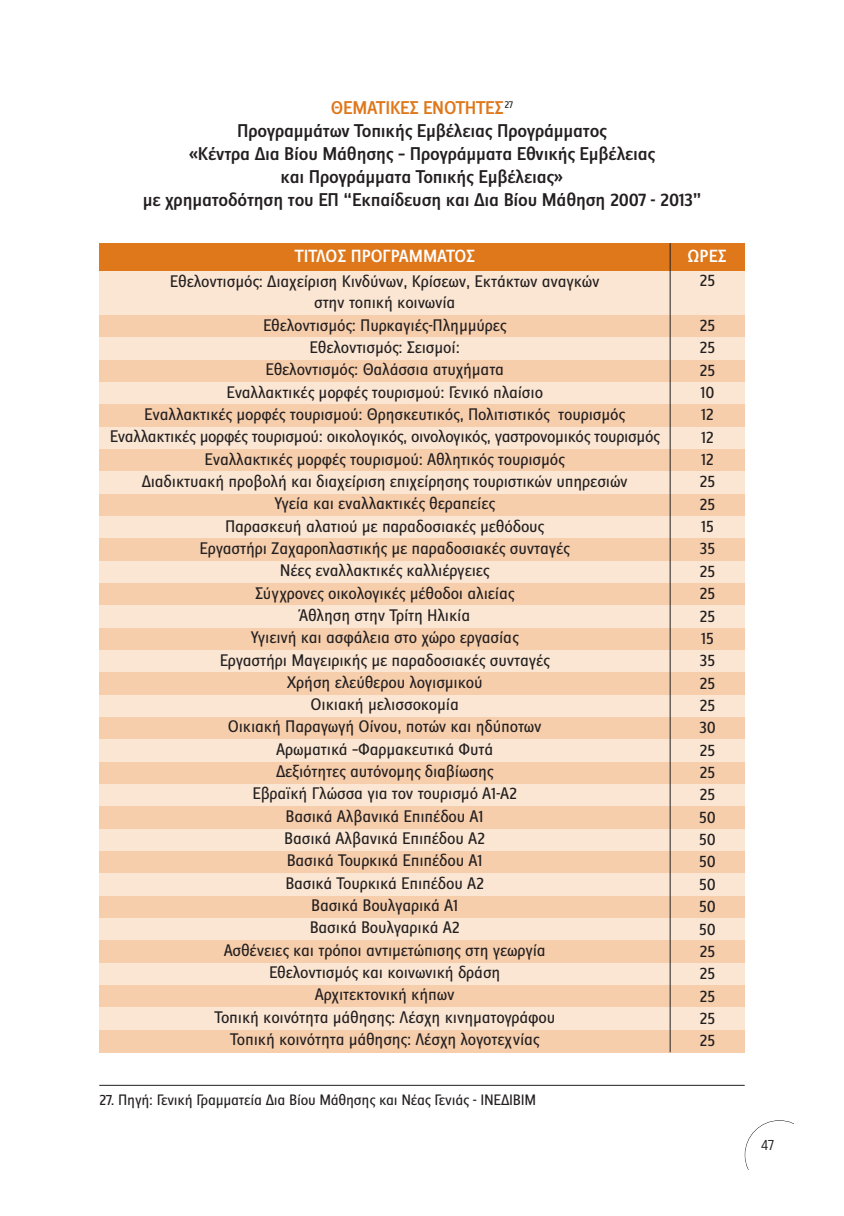
<style>
.page{position:relative;width:844px;height:1216px;background:#fff}
.page>*{position:absolute;margin:0;border:0;box-sizing:border-box;transform-origin:0 0}
.t1{font:500 19.25px/23.1px "Zine Sans Dis GR";letter-spacing:-.01em;color:#231f20;text-align:center}
.t2{font:500 18.38px "Zine Sans Dis GR";letter-spacing:-.01em;color:#fff}
.t3{font:17.5px/22.2px "Zine Sans Dis GR";letter-spacing:-.01em;color:#231f20;text-align:center}
.t4{font:15.75px "Zine Sans Dis GR";letter-spacing:-.015em;color:#231f20}
.t5{font:300 15.75px "Zine Sans Dis GR";color:#231f20}
.s1{color:#df771b}
</style>
<div class="page">
<div style="left:99px;top:270px;width:645px;height:23px;background:#fae6d2"></div>
<div style="left:99px;top:243px;width:645px;height:27px;background:#df771b"></div>
<div style="left:99px;top:293px;width:645px;height:22px;background:#fae6d2"></div>
<div style="left:99px;top:315px;width:645px;height:22px;background:#f6ceac"></div>
<div style="left:99px;top:337px;width:645px;height:23px;background:#fae6d2"></div>
<div style="left:99px;top:360px;width:645px;height:22px;background:#f6ceac"></div>
<div style="left:99px;top:382px;width:645px;height:22px;background:#fae6d2"></div>
<div style="left:99px;top:404px;width:645px;height:23px;background:#f6ceac"></div>
<div style="left:99px;top:427px;width:645px;height:22px;background:#fae6d2"></div>
<div style="left:99px;top:449px;width:645px;height:22px;background:#f6ceac"></div>
<div style="left:99px;top:471px;width:645px;height:23px;background:#fae6d2"></div>
<div style="left:99px;top:494px;width:645px;height:22px;background:#f6ceac"></div>
<div style="left:99px;top:516px;width:645px;height:22px;background:#fae6d2"></div>
<div style="left:99px;top:538px;width:645px;height:23px;background:#f6ceac"></div>
<div style="left:99px;top:561px;width:645px;height:22px;background:#fae6d2"></div>
<div style="left:99px;top:583px;width:645px;height:22px;background:#f6ceac"></div>
<div style="left:99px;top:605px;width:645px;height:23px;background:#fae6d2"></div>
<div style="left:99px;top:628px;width:645px;height:22px;background:#f6ceac"></div>
<div style="left:99px;top:650px;width:645px;height:22px;background:#fae6d2"></div>
<div style="left:99px;top:672px;width:645px;height:22px;background:#f6ceac"></div>
<div style="left:99px;top:694px;width:645px;height:23px;background:#fae6d2"></div>
<div style="left:99px;top:717px;width:645px;height:22px;background:#f6ceac"></div>
<div style="left:99px;top:739px;width:645px;height:22px;background:#fae6d2"></div>
<div style="left:99px;top:761px;width:645px;height:23px;background:#f6ceac"></div>
<div style="left:99px;top:784px;width:645px;height:22px;background:#fae6d2"></div>
<div style="left:99px;top:806px;width:645px;height:22px;background:#f6ceac"></div>
<div style="left:99px;top:828px;width:645px;height:23px;background:#fae6d2"></div>
<div style="left:99px;top:851px;width:645px;height:22px;background:#f6ceac"></div>
<div style="left:99px;top:873px;width:645px;height:22px;background:#fae6d2"></div>
<div style="left:99px;top:895px;width:645px;height:23px;background:#f6ceac"></div>
<div style="left:99px;top:918px;width:645px;height:22px;background:#fae6d2"></div>
<div style="left:99px;top:940px;width:645px;height:22px;background:#f6ceac"></div>
<div style="left:99px;top:962px;width:645px;height:23px;background:#fae6d2"></div>
<div style="left:99px;top:985px;width:645px;height:22px;background:#f6ceac"></div>
<div style="left:99px;top:1007px;width:645px;height:22px;background:#fae6d2"></div>
<div style="left:99px;top:1029px;width:645px;height:23px;background:#f6ceac"></div>
<hr style="left:669px;top:243px;width:1px;height:809px;background:#231f20">
<hr style="left:99px;top:1084px;width:645px;height:1px;background:#231f20">
<p class="t1" style="left:143px;top:97px;width:560px"><span class="s1">ΘΕΜΑΤΙΚΕΣ ΕΝΟΤΗΤΕΣ</span><sup>27<br></sup>Προγραμμάτων Τοπικής Εμβέλειας Προγράμματος<br>«Κέντρα Δια Βίου Μάθησης – Προγράμματα Εθνικής Εμβέλειας<br>και Προγράμματα Τοπικής Εμβέλειας»<br>με χρηματοδότηση του ΕΠ “Εκπαίδευση και Δια Βίου Μάθηση 2007 - 2013”</p>
<p class="t2" style="left:294px;top:247px;width:182px">ΤΙΤΛΟΣ ΠΡΟΓΡΑΜΜΑΤΟΣ</p>
<p class="t2" style="left:687px;top:247px;width:40px">ΩΡΕΣ</p>
<p class="t3" style="left:110px;top:271px;width:551px">Εθελοντισμός: Διαχείριση Κινδύνων, Κρίσεων, Εκτάκτων αναγκών<br>στην τοπική κοινωνία<br>Εθελοντισμός: Πυρκαγιές-Πλημμύρες<br>Εθελοντισμός: Σεισμοί:<br>Εθελοντισμός: Θαλάσσια ατυχήματα<br>Εναλλακτικές μορφές τουρισμού: Γενικό πλαίσιο<br>Εναλλακτικές μορφές τουρισμού: Θρησκευτικός, Πολιτιστικός τουρισμός Εναλλακτικές μορφές τουρισμού: οικολογικός, οινολογικός, γαστρονομικός τουρισμός Εναλλακτικές μορφές τουρισμού: Αθλητικός τουρισμός<br>Διαδικτυακή προβολή και διαχείριση επιχείρησης τουριστικών υπηρεσιών<br>Υγεία και εναλλακτικές θεραπείες<br>Παρασκευή αλατιού με παραδοσιακές μεθόδους<br>Εργαστήρι Ζαχαροπλαστικής με παραδοσιακές συνταγές<br>Νέες εναλλακτικές καλλιέργειες<br>Σύγχρονες οικολογικές μέθοδοι αλιείας<br>Άθληση στην Τρίτη Ηλικία<br>Υγιεινή και ασφάλεια στο χώρο εργασίας<br>Εργαστήρι Μαγειρικής με παραδοσιακές συνταγές<br>Χρήση ελεύθερου λογισμικού<br>Οικιακή μελισσοκομία<br>Οικιακή Παραγωγή Οίνου, ποτών και ηδύποτων<br>Αρωματικά –Φαρμακευτικά Φυτά<br>Δεξιότητες αυτόνομης διαβίωσης<br>Εβραϊκή Γλώσσα για τον τουρισμό Α1-Α2<br>Βασικά Αλβανικά Επιπέδου Α1<br>Βασικά Αλβανικά Επιπέδου Α2<br>Βασικά Τουρκικά Επιπέδου Α1<br>Βασικά Τουρκικά Επιπέδου Α2<br>Βασικά Βουλγαρικά Α1<br>Βασικά Βουλγαρικά Α2<br>Ασθένειες και τρόποι αντιμετώπισης στη γεωργία<br>Εθελοντισμός και κοινωνική δράση<br>Αρχιτεκτονική κήπων<br>Τοπική κοινότητα μάθησης: Λέσχη κινηματογράφου<br>Τοπική κοινότητα μάθησης: Λέσχη λογοτεχνίας</p>
<p class="t3" style="left:699px;top:270px;width:17px">25</p>
<p class="t3" style="left:698px;top:315px;width:19px;text-align:left">25<br>25<br>25<br>10<br>12<br>12<br>12<br>25<br>25<br>15<br>35<br>25<br>25<br>25<br>15<br>35<br>25<br>25<br>30<br>25<br>25<br>25<br>50<br>50<br>50<br>50<br>50<br>50<br>25<br>25<br>25<br>25<br>25</p>
<p class="t4" style="left:99px;top:1092px;width:438px">27. Πηγή: Γενική Γραμματεία Δια Βίου Μάθησης και Νέας Γενιάς - ΙΝΕΔΙΒΙΜ</p>
<p class="t5" style="left:760px;top:1137px;width:15px">47</p>
</div>
